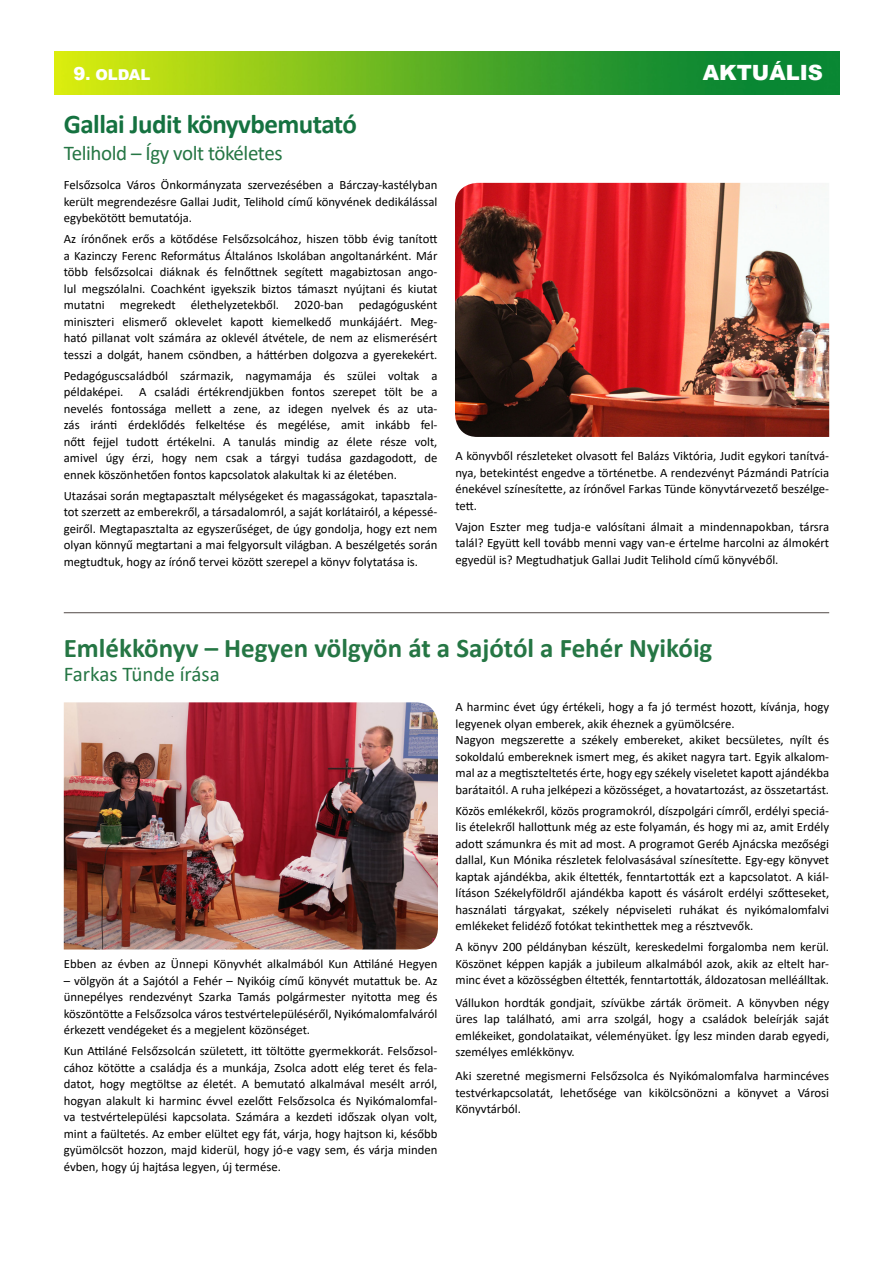
<style>
.page{position:relative;width:893px;height:1263px;background:#fff}
.page>*{position:absolute;margin:0;border:0;box-sizing:border-box;transform-origin:0 0}
.t1{font:700 27px "Calibri";color:#257644}
.t2{font:700 27px "Calibri";letter-spacing:-.02em;color:#157240}
.t3{font:21px "Calibri";letter-spacing:-.02em;color:#257644}
.t4{font:21px "Calibri";color:#257644}
.t5{font:900 21px "Arial";color:#fff}
.t6{font:900 15px "Arial";color:#fff}
.t7{font:12.75px/16.5px "Calibri";color:#000001;text-align:justify}
.s1{font-size:18px}
</style>
<div class="page">
<img style="left:55px;top:52px;width:784px;height:42px">
<img style="left:455px;top:183px;width:374px;height:254px">
<hr style="left:64px;top:612px;width:765px;height:1px;background:#524a47">
<img style="left:64px;top:702px;width:374px;height:247px">
<p class="t6" style="left:73px;top:64px;width:79px"><span class="s1">9</span>. OLDAL</p>
<p class="t5" style="left:703px;top:57px;width:122px">AKTUÁLIS</p>
<p class="t2" style="left:64px;top:105px;width:295px">Gallai Judit könyvbemutató</p>
<p class="t3" style="left:64px;top:139px;width:220px">Telihold – Így volt tökéletes</p>
<p class="t7" style="left:64px;top:176px;width:375px">Felsőzsolca Város Önkormányzata szervezésében a Bárczay-kastélyban került megrendezésre Gallai Judit, Telihold című könyvének dedikálással egybekötött bemutatója.</p>
<p class="t7" style="left:64px;top:230px;width:375px">Az írónőnek erős a kötődése Felsőzsolcához, hiszen több évig tanított a Kazinczy Ferenc Református Általános Iskolában angoltanárként. Már több felsőzsolcai diáknak és felnőttnek segített magabiztosan ango&shy;lul megszólalni. Coachként igyekszik biztos támaszt nyújtani és kiutat mutatni megrekedt élethelyzetekből. 2020-ban pedagógusként miniszteri elismerő oklevelet kapott kiemelkedő munkájáért. Meg&shy;ható pillanat volt számára az oklevél átvétele, de nem az elismerésért tesszi a dolgát, hanem csöndben, a háttérben dolgozva a gyerekekért.</p>
<p class="t7" style="left:64px;top:367px;width:375px">Pedagóguscsaládból származik, nagymamája és szülei voltak a példaképei. A családi értékrendjükben fontos szerepet tölt be a nevelés fontossága mellett a zene, az idegen nyelvek és az uta&shy;zás iránti érdeklődés felkeltése és megélése, amit inkább fel&shy;nőtt fejjel tudott értékelni. A tanulás mindig az élete része volt, amivel úgy érzi, hogy nem csak a tárgyi tudása gazdagodott, de ennek köszönhetően fontos kapcsolatok alakultak ki az életében.</p>
<p class="t7" style="left:64px;top:487px;width:375px">Utazásai során megtapasztalt mélységeket és magasságokat, tapasztala&shy;tot szerzett az emberekről, a társadalomról, a saját korlátairól, a képessé&shy;geiről. Megtapasztalta az egyszerűséget, de úgy gondolja, hogy ezt nem olyan könnyű megtartani a mai felgyorsult világban. A beszélgetés során megtudtuk, hogy az írónő tervei között szerepel a könyv folytatása is.</p>
<p class="t7" style="left:455px;top:448px;width:375px">A könyvből részleteket olvasott fel Balázs Viktória, Judit egykori tanítvá&shy;nya, betekintést engedve a történetbe. A rendezvényt Pázmándi Patrícia énekével színesítette, az írónővel Farkas Tünde könyvtárvezető beszélge&shy;tett.</p>
<p class="t7" style="left:455px;top:518px;width:375px">Vajon Eszter meg tudja-e valósítani álmait a mindennapokban, társra talál? Együtt kell tovább menni vagy van-e értelme harcolni az álmokért egyedül is? Megtudhatjuk Gallai Judit Telihold című könyvéből.</p>
<p class="t1" style="left:64px;top:629px;width:650px">Emlékkönyv – Hegyen völgyön át a Sajótól a Fehér Nyikóig</p>
<p class="t4" style="left:64px;top:660px;width:157px">Farkas Tünde írása</p>
<p class="t7" style="left:64px;top:955px;width:375px">Ebben az évben az Ünnepi Könyvhét alkalmából Kun Attiláné Hegyen</p>
<p class="t7" style="left:64px;top:972px;width:375px">– völgyön át a Sajótól a Fehér – Nyikóig című könyvét mutattuk be. Az ünnepélyes rendezvényt Szarka Tamás polgármester nyitotta meg és köszöntötte a Felsőzsolca város testvértelepüléséről, Nyikómalomfalváról érkezett vendégeket és a megjelent közönséget.</p>
<p class="t7" style="left:64px;top:1042px;width:375px">Kun Attiláné Felsőzsolcán született, itt töltötte gyermekkorát. Felsőzsol&shy;cához kötötte a családja és a munkája, Zsolca adott elég teret és fela&shy;datot, hogy megtöltse az életét. A bemutató alkalmával mesélt arról, hogyan alakult ki harminc évvel ezelőtt Felsőzsolca és Nyikómalomfal&shy;va testvértelepülési kapcsolata. Számára a kezdeti időszak olyan volt, mint a faültetés. Az ember elültet egy fát, várja, hogy hajtson ki, később gyümölcsöt hozzon, majd kiderül, hogy jó-e vagy sem, és várja minden évben, hogy új hajtása legyen, új termése.</p>
<p class="t7" style="left:455px;top:698px;width:375px">A harminc évet úgy értékeli, hogy a fa jó termést hozott, kívánja, hogy legyenek olyan emberek, akik éheznek a gyümölcsére.</p>
<p class="t7" style="left:455px;top:731px;width:375px">Nagyon megszerette a székely embereket, akiket becsületes, nyílt és sokoldalú embereknek ismert meg, és akiket nagyra tart. Egyik alkalom&shy;mal az a megtiszteltetés érte, hogy egy székely viseletet kapott ajándékba barátaitól. A ruha jelképezi a közösséget, a hovatartozást, az összetartást.</p>
<p class="t7" style="left:455px;top:802px;width:375px">Közös emlékekről, közös programokról, díszpolgári címről, erdélyi speciá&shy;lis ételekről hallottunk még az este folyamán, és hogy mi az, amit Erdély adott számunkra és mit ad most. A programot Geréb Ajnácska mezőségi dallal, Kun Mónika részletek felolvasásával színesítette. Egy-egy könyvet kaptak ajándékba, akik éltették, fenntartották ezt a kapcsolatot. A kiál&shy;lításon Székelyföldről ajándékba kapott és vásárolt erdélyi szőtteseket, használati tárgyakat, székely népviseleti ruhákat és nyikómalomfalvi emlékeket felidéző fotókat tekinthettek meg a résztvevők.</p>
<p class="t7" style="left:455px;top:938px;width:375px">A könyv 200 példányban készült, kereskedelmi forgalomba nem kerül.<br>Köszönet képpen kapják a jubileum alkalmából azok, akik az eltelt har&shy;minc évet a közösségben éltették, fenntartották, áldozatosan melléálltak.</p>
<p class="t7" style="left:455px;top:994px;width:375px">Vállukon hordták gondjait, szívükbe zárták örömeit. A könyvben négy üres lap található, ami arra szolgál, hogy a családok beleírják saját emlékeiket, gondolataikat, véleményüket. Így lesz minden darab egyedi, személyes emlékkönyv.</p>
<p class="t7" style="left:455px;top:1067px;width:375px">Aki szeretné megismerni Felsőzsolca és Nyikómalomfalva harmincéves testvérkapcsolatát, lehetősége van kikölcsönözni a könyvet a Városi Könyvtárból.</p>
</div>
